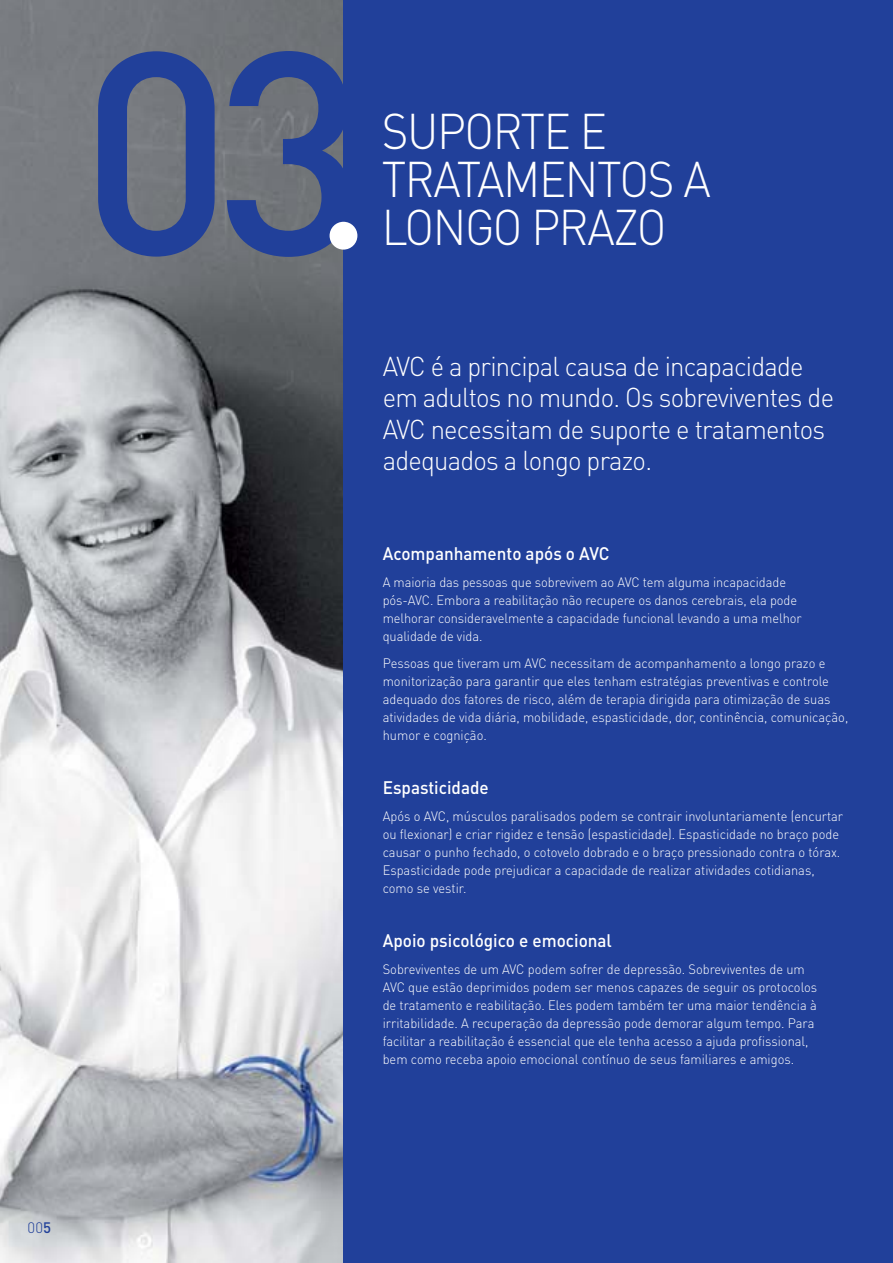
<style>
.page{position:relative;width:893px;height:1263px;background:#fff}
.page>*{position:absolute;margin:0;border:0;box-sizing:border-box;transform-origin:0 0}
.t1{font:500 283.5px "DINOT";color:#21409a}
.t2{font:300 49.5px/48px "DINOT";letter-spacing:-.03em;color:#fff;scale:.92 1}
.t3{font:300 27px/31.5px "DINOT";letter-spacing:-.03em;color:#fff;scale:.95 1}
.t4{font:500 18px "DINOT";color:#fff;scale:.95 1}
.t5{font:300 15px "DINOT";color:#21409a}
.t6{font:300 13.5px/18px "DINOT";color:#fff;scale:.95 1}
.s1{font-weight:500}
</style>
<div class="page">
<div style="left:236px;top:0;width:657px;height:1263px;background:#21409a"></div>
<img style="left:0;top:0;width:342px;height:1263px">
<div style="left:330px;top:222px;width:27px;height:28px;background:#fff;border-radius:50%"></div>
<h1 class="t1" style="left:81px;top:-29px;width:287px">03</h1>
<h2 class="t2" style="left:382px;top:107px;width:119px">SU PORTE</h2>
<h2 class="t2" style="left:580px;top:107px;width:23px">E</h2>
<h2 class="t2" style="left:382px;top:155px;width:303px;text-indent:183px">NTOS<br>LO NGO PRAZO</h2>
<h2 class="t2" style="left:382px;top:155px;width:30px">TRATAME</h2>
<h2 class="t2" style="left:683px;top:155px;width:30px">A</h2>
<h3 class="t3" style="left:383px;top:350px;width:477px">AVC aé principal causa de incapacidade em adultos no mundo. Os sobreviventes de AVC necessitam de suporte e tratamentos adequados a longo prazo.</h3>
<h3 class="t4" style="left:383px;top:542px;width:240px">Acompanhamento após o AVC</h3>
<p class="t6" style="left:383px;top:573px;width:443px">A maioria das pessoas que sobrevivem ao AVC tem alguma incapacidade pós-AVC. Embora a reabilitação não recupere os danos cerebrais, ela pode melhorar consideravelmente a capacidade funcional levando a uma melhor qualidade de vida.</p>
<p class="t6" style="left:383px;top:654px;width:492px">Pessoas que tiveram um AVC necessitam de acompanhamento a longo prazo e monitorização para garantir que eles tenham estratégias preventivas e controle adequado dos fatores de risco, além de terapia dirigida para otimização de suas atividades de vida diária, mobilidade, espasticidade, dor, continência, comunicação, humor e cognição.</p>
<h3 class="t4" style="left:383px;top:776px;width:113px">Espasticidade</h3>
<p class="t6" style="left:383px;top:807px;width:486px">Após o AVC, músculos paralisados podem se contrair involuntariamente (encurtar ou flexionar e) criar rigidez e tensão (espasticidade .) Espasticidade no braço pode causar o punho fechado o, cotovelo dobrado oe braço pressionado contra o tórax.<br>Espasticidade pode prejudicar a capacidade de realizar atividades cotidianas, como se vestir.</p>
<h3 class="t4" style="left:383px;top:929px;width:243px">Apoio psicológico e emocional</h3>
<p class="t6" style="left:383px;top:960px;width:459px">Sobreviventes de um AVC podem sofrer de depressão. Sobreviventes de um AVC que estão deprimidos podem ser menos capazes de seguir os protocolos de tratamento e reabilitação. E les podem também ter uma maior tendência à irritabilidade A. recuperação da depressão pode demorar algum tempo. Para facilitar a reabilitação é essencial que ele tenha acesso a ajuda profissional, bem como receba apoio emocional contínuo de seus familiares e amigos.</p>
<p class="t5" style="left:28px;top:1218px;width:25px">00<span class="s1">5</span></p>
</div>
